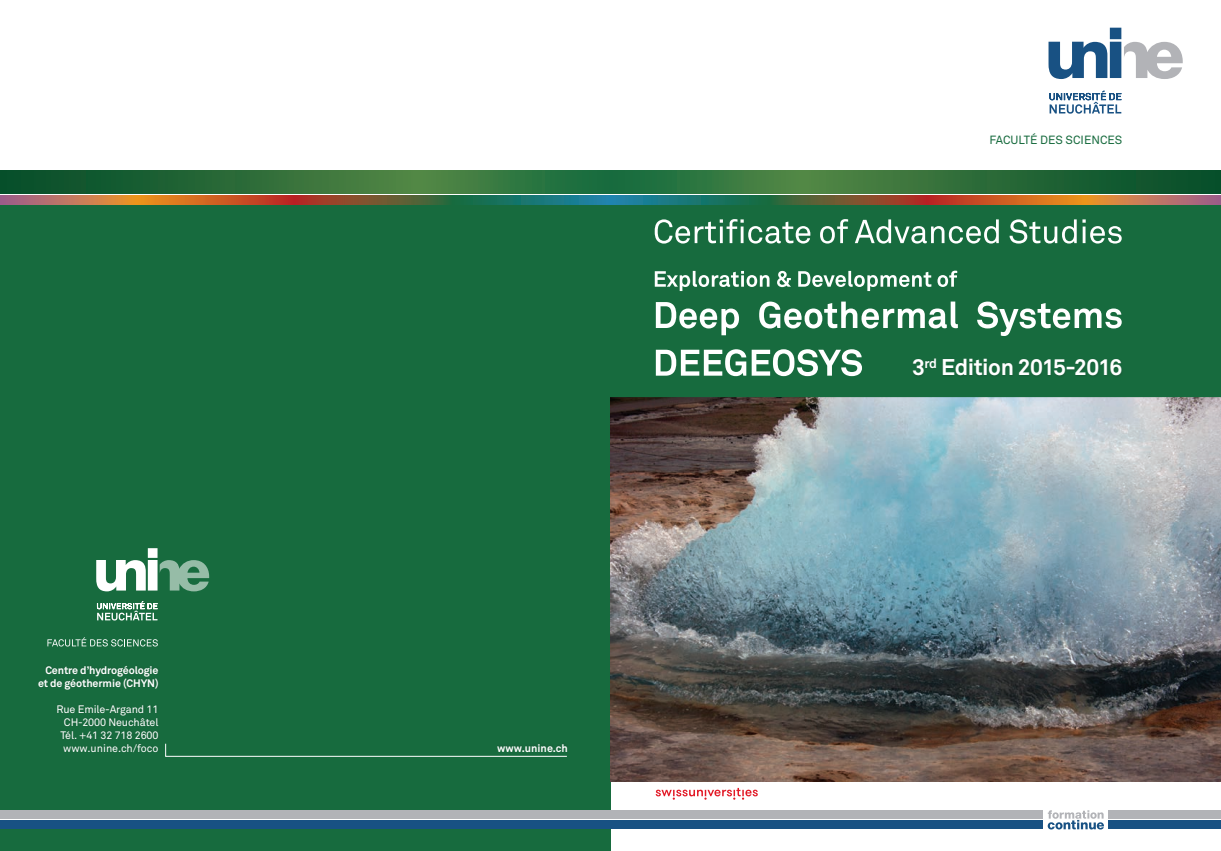
<style>
.page{position:relative;width:1221px;height:851px;background:#fff}
.page>*{position:absolute;margin:0;border:0;box-sizing:border-box;transform-origin:0 0}
.t1{font:700 22.5px "Akkurat";letter-spacing:-.02em;color:#fff}
.t2{font:11.85px "Akkurat";color:#176b3e}
.t3{font:10.8px/12.9px "Akkurat";letter-spacing:-.01em;color:#fff;text-align:right}
.t4{font:700 10.8px/12.9px "Akkurat";letter-spacing:-.01em;color:#fff;text-align:right}
</style>
<div class="page">
<div style="left:0;top:823px;width:610px;height:27px;background:#176b3e"></div>
<div style="left:0;top:203px;width:610px;height:609px;background:#176b3e"></div>
<div style="left:0;top:820px;width:1220px;height:9px;background:#185183"></div>
<div style="left:0;top:810px;width:1220px;height:8px;background:#b2b3b7"></div>
<svg style="left:1043px;top:810px;width:65px;height:20px"></svg>
<img style="left:610px;top:397px;width:610px;height:384px">
<svg style="left:610px;top:170px;width:610px;height:23px;background:#2b6d3a"></svg>
<svg style="left:1049px;top:90px;width:72px;height:24px"></svg>
<svg style="left:1048px;top:28px;width:134px;height:51px"></svg>
<div style="left:609px;top:204px;width:611px;height:193px;background:#176b3e"></div>
<svg style="left:1047px;top:810px;width:56px;height:19px"></svg>
<svg style="left:165px;top:743px;width:402px;height:14px"></svg>
<div style="left:495px;top:741px;width:73px;height:12px;background:#17663c"></div>
<svg style="left:97px;top:601px;width:60px;height:19px"></svg>
<svg style="left:47px;top:637px;width:111px;height:9px"></svg>
<svg style="left:96px;top:548px;width:113px;height:43px"></svg>
<svg style="left:610px;top:195px;width:158px;height:9px"></svg>
<svg style="left:768px;top:195px;width:158px;height:9px"></svg>
<svg style="left:926px;top:195px;width:158px;height:9px"></svg>
<svg style="left:1084px;top:195px;width:136px;height:9px"></svg>
<svg style="left:654px;top:219px;width:467px;height:24px"></svg>
<svg style="left:654px;top:270px;width:303px;height:21px"></svg>
<svg style="left:655px;top:301px;width:466px;height:35px"></svg>
<svg style="left:655px;top:349px;width:207px;height:27px"></svg>
<svg style="left:0;top:170px;width:610px;height:23px;background:#2b6d39"></svg>
<svg style="left:452px;top:195px;width:158px;height:9px"></svg>
<svg style="left:294px;top:195px;width:158px;height:9px"></svg>
<svg style="left:137px;top:195px;width:157px;height:9px"></svg>
<svg style="left:0;top:195px;width:137px;height:9px"></svg>
<svg style="left:655px;top:787px;width:102px;height:12px"></svg>
<div style="left:911px;top:356px;width:212px;height:22px;background:#17673c"></div>
<p class="t4" style="left:38px;top:664px;width:122px">Centre d’hydrogéologie et de géothermie (CHYN)</p>
<p class="t3" style="left:56px;top:702px;width:104px">Rue Emile-Argand 11<br>CH-2000 Neuchâtel<br>Tél. +41 32 718 2600 www.unine.ch/foco</p>
<p class="t4" style="left:497px;top:741px;width:72px">www.unine.ch</p>
<p class="t2" style="left:989px;top:133px;width:134px">FACULTÉ DES SCIENCES</p>
<h1 class="t1" style="left:912px;top:353px;width:212px">3<sup>rd</sup> Edition 2015-2016</h1>
</div>
